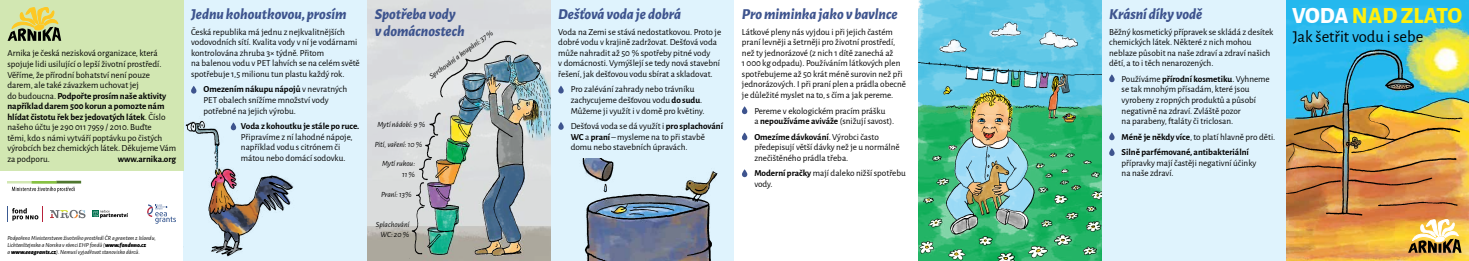
<style>
.page{position:relative;width:1469px;height:261px;background:#fff}
.page>*{position:absolute;margin:0;border:0;box-sizing:border-box;transform-origin:0 0}
.t1{font:800 22.75px "Alegreya Sans";color:#fff00c}
.t2{font:16.62px "Alegreya Sans";color:#000}
.t3{font:italic 800 14.88px/16.4px "Alegreya Sans";color:#3e548e}
.t4{font:9.19px/10.5px "Alegreya Sans";color:#000}
.t5{font:700 9.19px/15.5px "Alegreya Sans";color:#000}
.t6{font:italic 7.88px/10.5px "Alegreya Sans";color:#000;text-align:center}
.t7{font:italic 6.12px/6.7px "Alegreya Sans";color:#000}
.s1{font-weight:700}
.s2{font-weight:900}
.s3{font-weight:400}
.s4{color:#fff}
</style>
<div class="page">
<img style="left:1285px;top:0;width:183px;height:260px">
<img style="left:398px;top:34px;width:153px;height:226px">
<div style="left:551px;top:0;width:183px;height:260px;background:#dff3fd"></div>
<img style="left:918px;top:0;width:183px;height:260px">
<img style="left:582px;top:158px;width:136px;height:102px">
<img style="left:1285px;top:33px;width:183px;height:190px">
<div style="left:184px;top:0;width:183px;height:260px;background:#dff3fd"></div>
<div style="left:0;top:0;width:184px;height:170px;background:#d2e7b2"></div>
<div style="left:1101px;top:0;width:184px;height:260px;background:#dff3fd"></div>
<img style="left:183px;top:121px;width:111px;height:138px">
<svg style="left:8px;top:7px;width:53px;height:34px"></svg>
<svg style="left:1408px;top:219px;width:53px;height:33px"></svg>
<svg style="left:50px;top:209px;width:35px;height:9px"></svg>
<svg style="left:93px;top:210px;width:35px;height:8px"></svg>
<svg style="left:7px;top:206px;width:36px;height:15px"></svg>
<svg style="left:147px;top:204px;width:29px;height:19px"></svg>
<div style="left:57px;top:181px;width:24px;height:2px;border:1px solid #4f772f"></div>
<div style="left:7px;top:181px;width:24px;height:2px;border:1px solid #d2e7b4"></div>
<div style="left:32px;top:181px;width:24px;height:2px;border:1px solid #87c143"></div>
<svg style="left:12px;top:186px;width:63px;height:6px"></svg>
<svg style="left:191px;top:86px;width:5px;height:7px"></svg>
<svg style="left:558px;top:85px;width:5px;height:8px"></svg>
<svg style="left:742px;top:106px;width:5px;height:8px"></svg>
<svg style="left:1109px;top:74px;width:5px;height:8px"></svg>
<svg style="left:231px;top:122px;width:5px;height:8px"></svg>
<div style="left:558px;top:122px;width:5px;height:8px;background:#3e548e;border-radius:3px"></div>
<svg style="left:742px;top:132px;width:5px;height:8px"></svg>
<svg style="left:1109px;top:132px;width:5px;height:8px"></svg>
<svg style="left:742px;top:169px;width:5px;height:8px"></svg>
<svg style="left:1109px;top:148px;width:5px;height:8px"></svg>
<p class="t4" style="left:7px;top:48px;width:170px">Arnika je česká nezisková organizace, která spojuje lidi usilující o lepší životní prostředí.<br>Věříme, že přírodní bohatství není pouze darem, ale také závazkem uchovat jej<br>do budoucna. <span class="s1">Podpořte prosím naše aktivity například darem 500 korun a pomozte nám hlídat čistotu řek bez jedovatých látek</span>. Číslo našeho účtu je 290 011 7959 / 2010. Buďte<br>těmi, kdo s námi vytváří poptávku po čistých výrobcích bez chemických látek. Děkujeme Vám za podporu.</p>
<p class="t5" style="left:118px;top:150px;width:60px">www.arnika.org</p>
<h3 class="t3" style="left:191px;top:5px;width:157px">Jednu kohoutkovou, prosím</h3>
<p class="t4" style="left:191px;top:26px;width:170px">Česká republika má jednu z nejkvalitnějších vodovodních sítí. Kvalita vody v ní je vodárnami kontrolována zhruba 3× týdně. Přitom<br>na balenou vodu v PET lahvích se na celém světě spotřebuje 1,5 milionu tun plastu každý rok.</p>
<p class="t4" style="left:203px;top:84px;width:145px"><span class="s1">Omezením nákupu nápojů</span> v nevratných<br>PET obalech snížíme množství vody potřebné na jejich výrobu.</p>
<p class="t5" style="left:241px;top:117px;width:120px">Voda z kohoutku je stále po ruce.</p>
<p class="t4" style="left:241px;top:131px;width:113px">Připravíme z ní lahodné nápoje, například vodu s citrónem či mátou nebo domácí sodovku.</p>
<p class="t7" style="left:7px;top:234px;width:150px">Podpořeno Ministerstvem životního prostředí ČR a grantem z Islandu,<br>Lichtenštejnska a Norska v rámci EHP fondů (<span class="s2">www.fondnno.cz<br></span>a <span class="s2">www.eeagrants.cz</span>). Nemusí vyjadřovat stanoviska dárců.</p>
<h3 class="t3" style="left:375px;top:5px;width:91px">Spotřeba vody v domácnostech</h3>
<h3 class="t3" style="left:558px;top:5px;width:124px">Dešťová voda je dobrá</h3>
<p class="t4" style="left:558px;top:26px;width:164px">Voda na Zemi se stává nedostatkovou. Proto je dobré vodu v krajině zadržovat. Dešťová voda může nahradit až 50 % spotřeby pitné vody<br>v domácnosti. Vymýšlejí se tedy nová stavební řešení, jak dešťovou vodu sbírat a skladovat.</p>
<p class="t4" style="left:570px;top:84px;width:135px">Pro zalévání zahrady nebo trávníku zachycujeme dešťovou vodu <span class="s1">do sudu</span>.<br>Můžeme ji využít i v domě pro květiny.</p>
<p class="t4" style="left:570px;top:120px;width:154px">Dešťová voda se dá využít i <span class="s1">pro splachování<br>WC</span> a <span class="s1">praní</span> – mysleme na to při stavbě domu nebo stavebních úpravách.</p>
<p class="t6" style="left:427px;top:72px;width:78px;rotate:-36deg">Sprchování a koupání: 37 %</p>
<p class="t6" style="left:377px;top:119px;width:49px">Mytí nádobí: 9 %</p>
<p class="t6" style="left:375px;top:139px;width:49px">Pití, vaření: 10 %</p>
<p class="t6" style="left:382px;top:158px;width:35px;text-align:right">Mytí rukou:<br>11 %</p>
<p class="t6" style="left:381px;top:189px;width:32px">Praní: 13%</p>
<p class="t6" style="left:376px;top:218px;width:35px">Splachování<br>WC: 20 %</p>
<h3 class="t3" style="left:742px;top:5px;width:157px">Pro miminka jako v bavlnce</h3>
<p class="t4" style="left:742px;top:26px;width:166px">Látkové pleny nás vyjdou i při jejich častém praní levněji a šetrněji pro životní prostředí, než ty jednorázové (z nich 1 dítě zanechá až<br>1 000kg odpadu). Používáním látkových plen spotřebujeme až 50 krát méně surovin než při jednorázových. I při praní plen a prádla obecně je důležité myslet na to, s čím a jak pereme.</p>
<p class="t4" style="left:754px;top:105px;width:141px">Pereme v ekologickém pracím prášku<br>a <span class="s1">nepoužíváme aviváže</span> (snižují savost).</p>
<p class="t4" style="left:754px;top:131px;width:147px"><span class="s1">Omezíme dávkování</span>. Výrobci často předepisují větší dávky než je u normálně znečištěného prádla třeba.</p>
<p class="t4" style="left:754px;top:167px;width:153px"><span class="s1">Moderní pračky</span> mají daleko nižší spotřebu vody.</p>
<h3 class="t3" style="left:1109px;top:5px;width:95px">Krásní díky vodě</h3>
<p class="t4" style="left:1109px;top:26px;width:166px">Běžný kosmetický přípravek se skládá z desítek chemických látek. Některé z nich mohou neblaze působit na naše zdraví a zdraví našich dětí, a to i těch nenarozených.</p>
<p class="t4" style="left:1121px;top:73px;width:150px">Používáme <span class="s1">přírodní kosmetiku</span>. Vyhneme se tak mnohým přísadám, které jsou vyrobeny z ropných produktů a působí negativně na zdraví. Zvláště pozor<br>na parabeny, ftaláty či triclosan.</p>
<p class="t5" style="left:1121px;top:128px;width:155px">Méně je někdy více<span class="s3">, to platí hlavně pro děti.<br></span>Silně parfémované, antibakteriální</p>
<p class="t4" style="left:1121px;top:157px;width:136px">přípravky mají častěji negativní účinky na naše zdraví.</p>
<h1 class="t1" style="left:1291px;top:-1px;width:172px"><span class="s4">VODA</span>nad ZLATO</h1>
<h2 class="t2" style="left:1292px;top:25px;width:132px">Jak šetřit vodu i sebe</h2>
</div>
